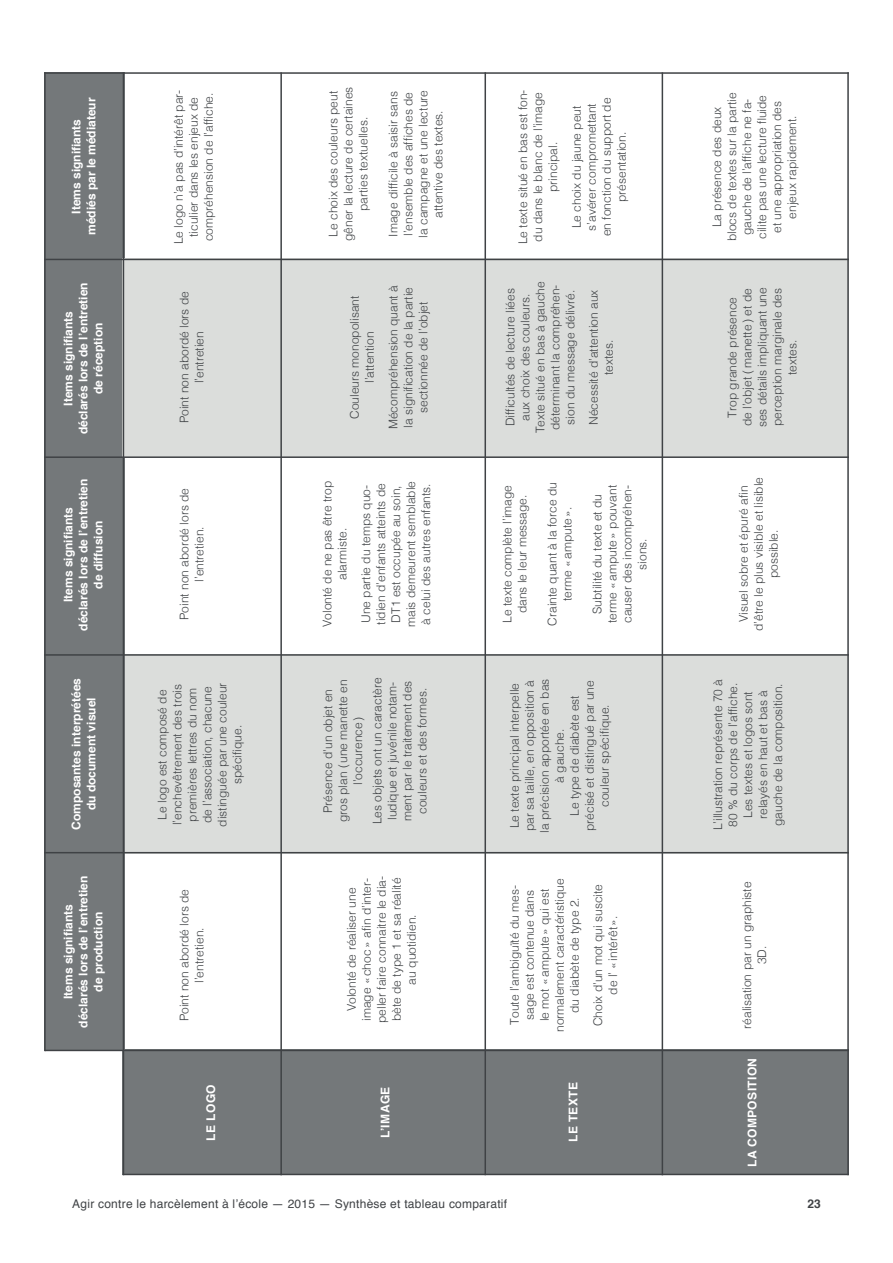
<style>
.page{position:relative;width:893px;height:1263px;background:#fff}
.page>*{position:absolute;margin:0;border:0;box-sizing:border-box;transform-origin:0 0}
.t1{font:300 12px/15px "Helvetica";color:#3f4245;text-align:center}
.t2{font:700 12px/15px "Helvetica";color:#fff;text-align:center}
.t3{font:12px "Helvetica";letter-spacing:.02em;color:#3f4245}
.t4{font:700 12px "Helvetica";letter-spacing:.03em;color:#fff}
.t5{font:700 12px "Helvetica";color:#3f4245}
</style>
<div class="page">
<div style="left:123px;top:654px;width:726px;height:199px;background:#dbdddb"></div>
<div style="left:123px;top:1050px;width:726px;height:125px;background:#74787a"></div>
<div style="left:44px;top:72px;width:80px;height:979px;background:#74787a"></div>
<div style="left:123px;top:259px;width:726px;height:199px;background:#dbdddb"></div>
<hr style="left:45px;top:1050px;width:804px;height:1px;background:#3f4245">
<hr style="left:123px;top:1174px;width:726px;height:1px;background:#3f4245">
<hr style="left:44px;top:852px;width:805px;height:1px;background:#3f4245">
<hr style="left:44px;top:654px;width:805px;height:2px;background:#3f4245">
<hr style="left:44px;top:456px;width:805px;height:2px;background:#3f4245">
<hr style="left:44px;top:259px;width:805px;height:1px;background:#3f4245">
<hr style="left:44px;top:72px;width:805px;height:2px;background:#3f4245">
<hr style="left:123px;top:72px;width:1px;height:1103px;background:#3f4245">
<hr style="left:44px;top:72px;width:2px;height:979px;background:#3f4245">
<hr style="left:280px;top:72px;width:2px;height:1103px;background:#3f4245">
<hr style="left:484px;top:72px;width:2px;height:1103px;background:#3f4245">
<hr style="left:662px;top:72px;width:1px;height:1103px;background:#3f4245">
<hr style="left:847px;top:72px;width:2px;height:1103px;background:#3f4245">
<p class="t2" style="left:69px;top:235px;width:139px;rotate:-90deg">Items signifiants médiés par le médiateur</p>
<p class="t1" style="left:325px;top:241px;width:156px;rotate:-90deg">Le choix des couleurs peut gêner la lecture de certaines parties textuelles.</p>
<p class="t1" style="left:385px;top:238px;width:149px;rotate:-90deg">Image difficile à saisir sans l’ensemble des affiches de la campagne et une lecture attentive des textes.</p>
<p class="t1" style="left:515px;top:244px;width:156px;rotate:-90deg">Le texte situé en bas est fon&shy;du dans le blanc de l’image principal.</p>
<p class="t1" style="left:568px;top:236px;width:140px;rotate:-90deg">Le choix du jaune peut s’avérer compromettant en fonction du support de présentation.</p>
<p class="t1" style="left:170px;top:244px;width:156px;rotate:-90deg">Le logo n’a pas d’intérêt par&shy;ticulier dans les enjeux de compréhension de l’affiche.</p>
<p class="t2" style="left:61px;top:434px;width:154px;rotate:-90deg">Items signifiants<br>déclarés lors de l’entretien de réception</p>
<p class="t1" style="left:176px;top:423px;width:134px;rotate:-90deg">Point non abordé lors de l’entretien</p>
<p class="t1" style="left:346px;top:419px;width:125px;rotate:-90deg">Couleurs monopolisant l’attention</p>
<p class="t1" style="left:385px;top:429px;width:146px;rotate:-90deg">Mécompréhension quant à la signification de la partie sectionnée de l’objet</p>
<p class="t1" style="left:502px;top:433px;width:154px;rotate:-90deg">Difficultés de lecture liées aux choix des couleurs.<br>Texte situé en bas à gauche déterminant la compréhen&shy;sion du message délivré.</p>
<p class="t1" style="left:585px;top:425px;width:137px;rotate:-90deg">Nécessité d’attention aux textes.</p>
<p class="t2" style="left:61px;top:631px;width:154px;rotate:-90deg">Items signifiants<br>déclarés lors de l’entretien de diffusion</p>
<p class="t1" style="left:319px;top:627px;width:148px;rotate:-90deg">Volonté de ne pas être trop alarmiste.</p>
<p class="t1" style="left:357px;top:627px;width:148px;rotate:-90deg">Une partie du temps quo&shy;tidien d’enfants atteints de<br>DT1 est occupée au soin, mais demeurent semblable à celui des autres enfants.</p>
<p class="t1" style="left:499px;top:623px;width:140px;rotate:-90deg">Le texte complète l’image dans le leur message.</p>
<p class="t1" style="left:544px;top:626px;width:145px;rotate:-90deg">Crainte quant à la force du terme «ampute».</p>
<p class="t1" style="left:589px;top:623px;width:140px;rotate:-90deg">Subtilité du texte et du terme «ampute» pouvant causer des incompréhen&shy;sions.</p>
<p class="t1" style="left:176px;top:620px;width:134px;rotate:-90deg">Point non abordé lors de l’entretien.</p>
<p class="t2" style="left:69px;top:829px;width:153px;rotate:-90deg">Composantes interprétées du document visuel</p>
<p class="t2" style="left:61px;top:1027px;width:154px;rotate:-90deg">Items signifiants<br>déclarés lors de l’entretien de production</p>
<p class="t1" style="left:154px;top:827px;width:146px;rotate:-90deg">Le logo est composé de l’enchevêtrement des trois premières lettres du nom de l’association, chacune distinguée par une couleur spécifique.</p>
<p class="t1" style="left:176px;top:1021px;width:134px;rotate:-90deg">Point non abordé lors de l’entretien.</p>
<p class="t1" style="left:319px;top:822px;width:144px;rotate:-90deg">Présence d’un objet en gros plan (une manette en l’occurence)</p>
<p class="t1" style="left:369px;top:824px;width:148px;rotate:-90deg">Les objets ont un caractère ludique et juvénile notam&shy;ment par le traitement des couleurs et des formes.</p>
<p class="t1" style="left:343px;top:1023px;width:148px;rotate:-90deg">Volonté de réaliser une image «choc» afin d’inter&shy;peller faire connaitre le dia&shy;bète de type 1 et sa réalité au quotidien.</p>
<p class="t1" style="left:506px;top:833px;width:156px;rotate:-90deg">Le texte principal interpelle par sa taille, en opposition à la précision apportée en bas à gauche.<br>Le type de diabète est précisé et distingué par une couleur spécifique.</p>
<p class="t1" style="left:506px;top:1032px;width:155px;rotate:-90deg">Toute l’ambiguïté du mes&shy;sage est contenue dans<br>le mot «ampute» qui est normalement caractéristique du diabète de type 2.</p>
<p class="t1" style="left:590px;top:1026px;width:144px;rotate:-90deg">Choix d’un mot qui suscite de l’ «intérêt».</p>
<p class="t2" style="left:204px;top:1140px;width:58px;rotate:-90deg">LE LOGO</p>
<p class="t2" style="left:378px;top:1138px;width:53px;rotate:-90deg">L’IMAGE</p>
<p class="t2" style="left:566px;top:1142px;width:61px;rotate:-90deg">LE TEXTE</p>
<p class="t1" style="left:708px;top:241px;width:150px;rotate:-90deg">La présence des deux blocs de textes sur la partie gauche de l’affiche ne fa&shy;cilite pas une lecture fluide et une appropriation des enjeux rapidement.</p>
<p class="t1" style="left:724px;top:427px;width:142px;rotate:-90deg">Trop grande présence<br>de l’objet (manette) et de ses détails impliquant une perception marginale des textes.</p>
<p class="t1" style="left:735px;top:631px;width:156px;rotate:-90deg">Visuel sobre et épuré afin d’être le plus visible et lisible possible.</p>
<p class="t1" style="left:710px;top:830px;width:153px;rotate:-90deg">L’illustration représente 70 à<br>80 % du corps de l’affiche.<br>Les textes et logos sont relayés en haut et bas à gauche de la composition.</p>
<p class="t1" style="left:739px;top:1028px;width:148px;rotate:-90deg">réalisation par un graphiste<br>3D.</p>
<p class="t4" style="left:743px;top:1167px;width:110px;rotate:-90deg">LA COMPOSITION</p>
<p class="t3" style="left:72px;top:1195px;width:436px">Agir contre le harcèlement à l’école — 2015 — Synthèse et tableau comparatif</p>
<p class="t5" style="left:807px;top:1194px;width:15px">23</p>
</div>
